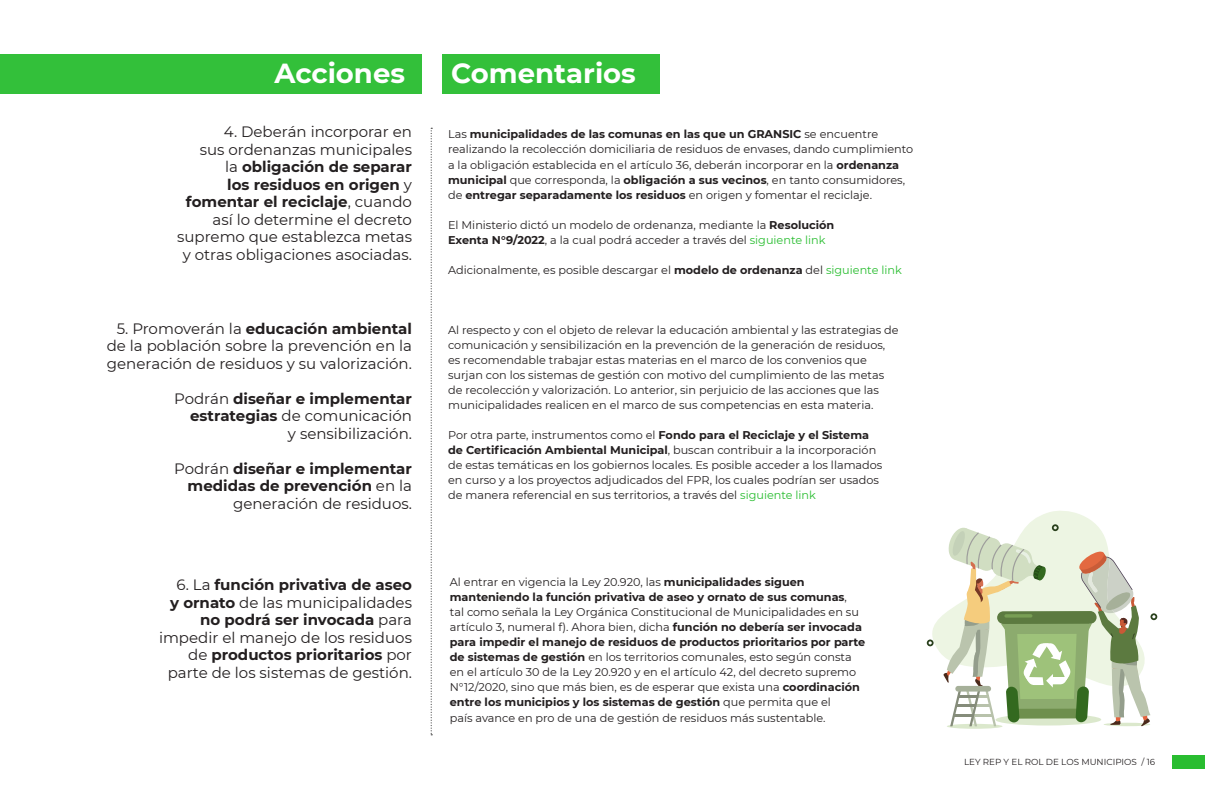
<style>
.page{position:relative;width:1205px;height:798px;background:#fff}
.page>*{position:absolute;margin:0;border:0;box-sizing:border-box;transform-origin:0 0}
.t1{font:700 27.5px "Montserrat";color:#fff}
.t2{font:15px/17.5px "Montserrat";color:#231f20;text-align:right}
.t3{font:700 15px/17.5px "Montserrat";color:#231f20;text-align:right}
.t4{font:11.25px/15px "Montserrat";color:#231f20}
.t5{font:8.75px "Montserrat";color:#231f20}
.s1{font-weight:700}
.s2{font-weight:400}
.s3{color:#29bd30}
</style>
<div class="page">
<div style="left:1172px;top:755px;width:33px;height:13px;background:#29bd30"></div>
<svg style="left:431px;top:128px;width:1px;height:607px"></svg>
<div style="left:0;top:55px;width:422px;height:39px;background:#33c03a"></div>
<div style="left:442px;top:55px;width:218px;height:39px;background:#33c03a"></div>
<svg style="left:926px;top:511px;width:232px;height:144px"></svg>
<svg style="left:947px;top:723px;width:55px;height:5px"></svg>
<svg style="left:943px;top:524px;width:214px;height:202px"></svg>
<svg style="left:927px;top:639px;width:6px;height:7px"></svg>
<h1 class="t1" style="left:274px;top:54px;width:132px">Acciones</h1>
<h1 class="t1" style="left:451px;top:54px;width:186px">Comentarios</h1>
<h2 class="t2" style="left:177px;top:122px;width:236px">4. Deberán incorporar en<br>sus ordenanzas municipales<br>la <span class="s1">obligación de separar<br>los residuos en origen</span> y <span class="s1">fomentar el reciclaje</span>, cuando así lo determine el decreto supremo que establezca metas y otras obligaciones asociadas.</h2>
<h2 class="t2" style="left:107px;top:319px;width:307px;text-align:justify;text-indent:10px">5. Promoverán la <span class="s1">educación ambiental </span>de la población sobre la prevención en la generación de residuos y su valorización.</h2>
<h2 class="t2" style="left:174px;top:389px;width:239px">Podrán <span class="s1">diseñar e implementar estrategias</span> de comunicación<br>y sensibilización.</h2>
<h2 class="t3" style="left:174px;top:459px;width:239px"><span class="s2">Podrán</span> diseñar e implementar medidas de prevención <span class="s2">en la generación de residuos.</span></h2>
<p class="t4" style="left:448px;top:126px;width:467px">Las <span class="s1">municipalidades de las comunas en las que un GRANSIC</span> se encuentre realizando la recolección domiciliaria de residuos de envases, dando cumplimiento a la obligación establecida en el artículo 36, deberán incorporar en la <span class="s1">ordenanza municipal</span> que corresponda, la <span class="s1">obligación a sus vecinos</span>, en tanto consumidores, de <span class="s1">entregar separadamente los residuos</span> en origen y fomentar el reciclaje.</p>
<p class="t4" style="left:448px;top:216px;width:388px">El Ministerio dictó un modelo de ordenanza, mediante la <span class="s1">Resolución<br>Exenta N°9/2022</span>, a la cual podrá acceder a través del <span class="s3">siguiente link</span></p>
<p class="t4" style="left:448px;top:261px;width:455px">Adicionalmente, es posible descargar el <span class="s1">modelo de ordenanza</span> del <span class="s3">siguiente link</span></p>
<p class="t4" style="left:448px;top:321px;width:452px">Al respecto y con el objeto de relevar la educación ambiental y las estrategias de comunicación y sensibilización en la prevención de la generación de residuos, es recomendable trabajar estas materias en el marco de los convenios que surjan con los sistemas de gestión con motivo del cumplimiento de las metas de recolección y valorización. Lo anterior, sin perjuicio de las acciones que las municipalidades realicen en el marco de sus competencias en esta materia.</p>
<p class="t4" style="left:448px;top:426px;width:436px">Por otra parte, instrumentos como el <span class="s1">Fondo para el Reciclaje y el Sistema de Certificación Ambiental Municipal</span>, buscan contribuir a la incorporación de estas temáticas en los gobiernos locales. Es posible acceder a los llamados en curso y a los proyectos adjudicados del FPR, los cuales podrían ser usados de manera referencial en sus territorios, a través del <span class="s3">siguiente link</span></p>
<h2 class="t2" style="left:159px;top:575px;width:254px">6. La <span class="s1">función privativa de aseo<br>y ornato</span> de las municipalidades <span class="s1">no podrá ser invocada</span> para impedir el manejo de los residuos de <span class="s1">productos prioritarios</span> por parte de los sistemas de gestión.</h2>
<p class="t4" style="left:450px;top:574px;width:417px">Al entrar en vigencia la Ley 20.920, las <span class="s1">municipalidades siguen manteniendo la función privativa de aseo y ornato de sus comunas</span>,<br>tal como señala la Ley Orgánica Constitucional de Municipalidades en su artículo 3, numeral f). Ahora bien, dicha <span class="s1">función no debería ser invocada para impedir el manejo de residuos de productos prioritarios por parte de sistemas de gestión</span> en los territorios comunales, esto según consta en el artículo 30 de la Ley 20.920 y en el artículo 42, del decreto supremo N°12/2020, sino que más bien, es de esperar que exista una <span class="s1">coordinación entre los municipios y los sistemas de gestión</span> que permita que el<br>país avance en pro de una de gestión de residuos más sustentable.</p>
<p class="t5" style="left:964px;top:755px;width:193px">LEY REP Y EL ROL DE LOS MUNICIPIOS / 16</p>
</div>
